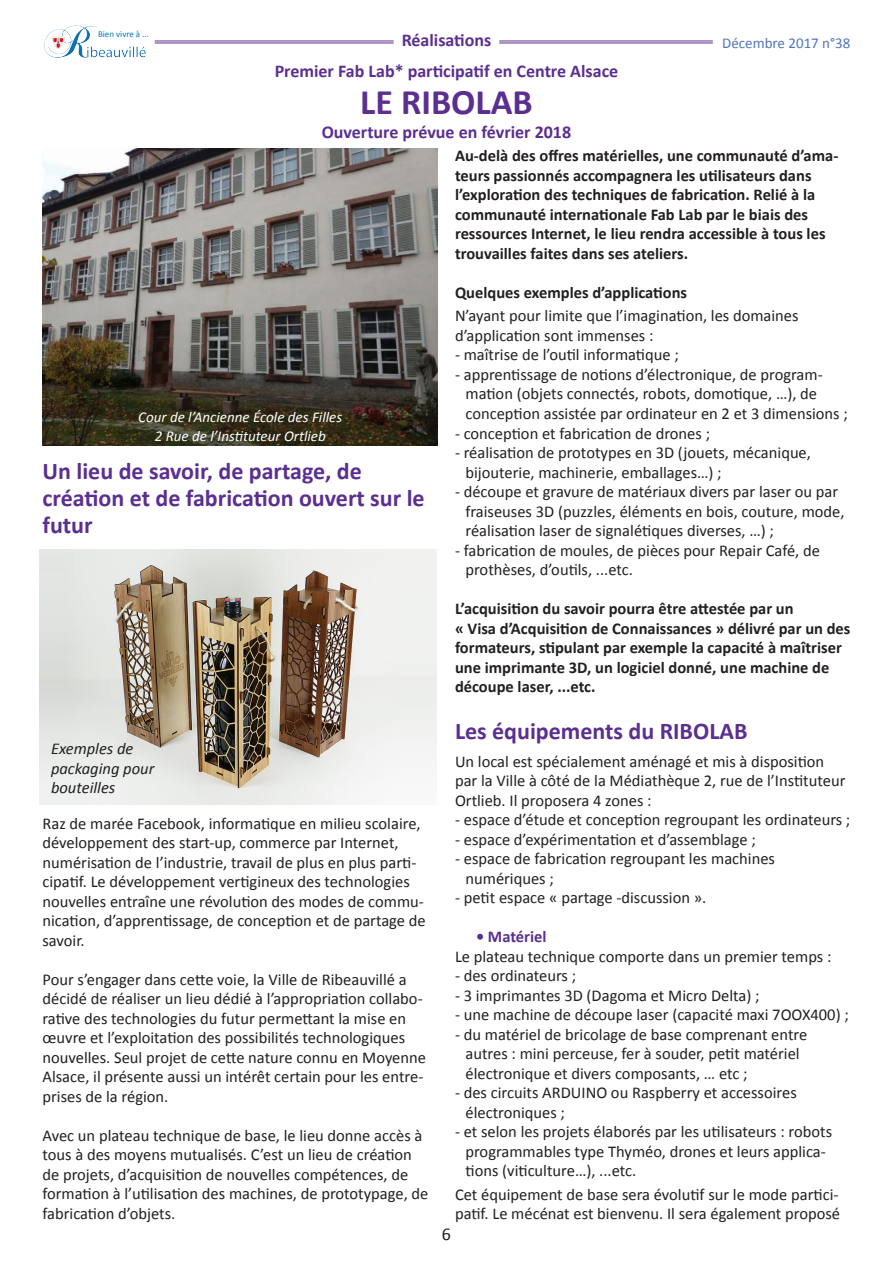
<style>
.page{position:relative;width:893px;height:1263px;background:#fff}
.page>*{position:absolute;margin:0;border:0;box-sizing:border-box;transform-origin:0 0}
.Titre{font:700 36px "Calibri";color:#5b2e91}
.Sous-titre{font:700 24px/27px "Calibri";color:#5b2e91}
.sous-sous_titre{font:700 18px "Calibri";color:#5b2e91}
.pagination{font:18px "Calibri";color:#231f20}
.Texte{font:16.5px/19.5px "Calibri";color:#231f20}
.Texte-2{font:700 16.5px/19.5px "Calibri";color:#231f20}
.Texte-3{font:italic 16.5px/19.5px "Calibri";color:#231f20}
.Texte-4{font:700 16.5px "Calibri";color:#5b2e91}
.Evenements{font:italic 15px "Calibri";color:#fff}
.sous-sous_titre-2{font:15px "Calibri";color:#5175ba}
.t1{font:9px "Calibri";color:#1074bc}
</style>
<div class="page">
<hr style="left:155px;top:40px;width:239px;height:1px;background:#5b2e91">
<hr style="left:155px;top:42px;width:239px;height:1px;background:#5b2e91">
<hr style="left:499px;top:40px;width:214px;height:1px;background:#5b2e91">
<hr style="left:499px;top:42px;width:214px;height:1px;background:#5b2e91">
<img style="left:44px;top:25px;width:102px;height:33px">
<img style="left:43px;top:149px;width:395px;height:296px">
<img style="left:40px;top:550px;width:397px;height:254px">
<p class="t1" style="left:98px;top:28px;width:53px">Bien vivre à ...</p>
<p class="sous-sous_titre" style="left:402px;top:29px;width:91px">Réalisations</p>
<p class="sous-sous_titre" style="left:275px;top:60px;width:345px">Premier Fab Lab* participatif en Centre Alsace</p>
<p class="Titre" style="left:360px;top:79px;width:174px">LE RIBOLAB</p>
<p class="sous-sous_titre" style="left:322px;top:120px;width:251px">Ouverture prévue en février 2018</p>
<p class="sous-sous_titre-2" style="left:722px;top:33px;width:130px">Décembre 2017 n°38</p>
<p class="Evenements" style="left:138px;top:407px;width:205px">Cour de l’Ancienne École des Filles</p>
<p class="Evenements" style="left:155px;top:426px;width:173px">2 Rue de l’Instituteur Ortlieb</p>
<p class="Sous-titre" style="left:43px;top:457px;width:384px">Un lieu de savoir, de partage, de création et de fabrication ouvert sur le futur</p>
<p class="Texte-3" style="left:51px;top:738px;width:105px">Exemples de packaging pour bouteilles</p>
<p class="Texte" style="left:43px;top:813px;width:385px">Raz de marée Facebook, informatique en milieu scolaire, développement des start-up, commerce par Internet, numérisation de l’industrie, travail de plus en plus parti&shy;cipatif. Le développement vertigineux des technologies nouvelles entraîne une révolution des modes de commu&shy;nication, d’apprentissage, de conception et de partage de savoir.</p>
<p class="Texte" style="left:43px;top:969px;width:385px">Pour s’engager dans cette voie, la Ville de Ribeauvillé a décidé de réaliser un lieu dédié à l’appropriation collabo&shy;rative des technologies du futur permettant la mise en œuvre et l’exploitation des possibilités technologiques nouvelles. Seul projet de cette nature connu en Moyenne Alsace, il présente aussi un intérêt certain pour les entre&shy;prises de la région.</p>
<p class="Texte" style="left:43px;top:1125px;width:387px">Avec un plateau technique de base, le lieu donne accès à tous à des moyens mutualisés. C’est un lieu de création de projets, d’acquisition de nouvelles compétences, de formation à l’utilisation des machines, de prototypage, de fabrication d’objets.</p>
<p class="Texte-2" style="left:455px;top:146px;width:385px">Au-delà des offres matérielles, une communauté d’ama&shy;teurs passionnés accompagnera les utilisateurs dans l’exploration des techniques de fabrication. Relié à la communauté internationale Fab Lab par le biais des ressources Internet, le lieu rendra accessible à tous les trouvailles faites dans ses ateliers.</p>
<p class="Texte-2" style="left:455px;top:282px;width:234px">Quelques exemples d’applications</p>
<p class="Texte" style="left:455px;top:306px;width:345px">N’ayant pour limite que l’imagination, les domaines d’application sont immenses :</p>
<p class="Texte" style="left:455px;top:345px;width:225px">- maîtrise de l’outil informatique ;</p>
<p class="Texte" style="left:465px;top:365px;width:384px;text-indent:-10px">- apprentissage de notions d’électronique, de program&shy;mation (objets connectés, robots, domotique, …), de conception assistée par ordinateur en 2 et 3 dimensions ;</p>
<p class="Texte" style="left:455px;top:423px;width:257px">- conception et fabrication de drones ;</p>
<p class="Texte" style="left:465px;top:443px;width:347px;text-indent:-10px">- réalisation de prototypes en 3D (jouets, mécanique, bijouterie, machinerie, emballages…) ;</p>
<p class="Texte" style="left:465px;top:482px;width:381px;text-indent:-10px">- découpe et gravure de matériaux divers par laser ou par fraiseuses 3D (puzzles, éléments en bois, couture, mode, réalisation laser de signalétiques diverses, …) ;</p>
<p class="Texte" style="left:465px;top:540px;width:356px;text-indent:-10px">- fabrication de moules, de pièces pour Repair Café, de prothèses, d’outils, ...etc.</p>
<p class="Texte-2" style="left:455px;top:599px;width:397px">L’acquisition du savoir pourra être attestée par un<br>« Visa d’Acquisition de Connaissances » délivré par un des formateurs, stipulant par exemple la capacité à maîtriser une imprimante 3D, un logiciel donné, une machine de découpe laser, ...etc.</p>
<p class="Sous-titre" style="left:455px;top:717px;width:294px">Les équipements du RIBOLAB</p>
<p class="Texte" style="left:455px;top:751px;width:392px">Un local est spécialement aménagé et mis à disposition par la Ville à côté de la Médiathèque 2, rue de l’Instituteur<br>Ortlieb. Il proposera 4 zones :</p>
<p class="Texte" style="left:455px;top:810px;width:397px">- espace d’étude et conception regroupant les ordinateurs ;</p>
<p class="Texte" style="left:455px;top:829px;width:302px">- espace d’expérimentation et d’assemblage ;</p>
<p class="Texte" style="left:465px;top:849px;width:311px;text-indent:-10px">- espace de fabrication regroupant les machines numériques ;</p>
<p class="Texte" style="left:455px;top:888px;width:253px">- petit espace « partage -discussion ».</p>
<p class="Texte-4" style="left:476px;top:926px;width:72px">• Matériel</p>
<p class="Texte" style="left:455px;top:946px;width:378px">Le plateau technique comporte dans un premier temps :</p>
<p class="Texte" style="left:455px;top:966px;width:123px">- des ordinateurs ;</p>
<p class="Texte" style="left:455px;top:985px;width:306px">- 3 imprimantes 3D (Dagoma et Micro Delta) ;</p>
<p class="Texte" style="left:455px;top:1005px;width:395px">- une machine de découpe laser (capacité maxi 7OOX400) ;</p>
<p class="Texte" style="left:465px;top:1024px;width:343px;text-indent:-10px">- du matériel de bricolage de base comprenant entre autres : mini perceuse, fer à souder, petit matériel électronique et divers composants, … etc ;</p>
<p class="Texte" style="left:465px;top:1083px;width:333px;text-indent:-10px">- des circuits ARDUINO ou Raspberry et accessoires électroniques ;</p>
<p class="Texte" style="left:465px;top:1122px;width:368px;text-indent:-10px">- et selon les projets élaborés par les utilisateurs : robots programmables type Thyméo, drones et leurs applica&shy;tions (viticulture…), ...etc.</p>
<p class="Texte" style="left:455px;top:1185px;width:387px">Cet équipement de base sera évolutif sur le mode partici&shy;patif. Le mécénat est bienvenu. Il sera également proposé</p>
<p class="pagination" style="left:442px;top:1223px;width:11px">6</p>
</div>
